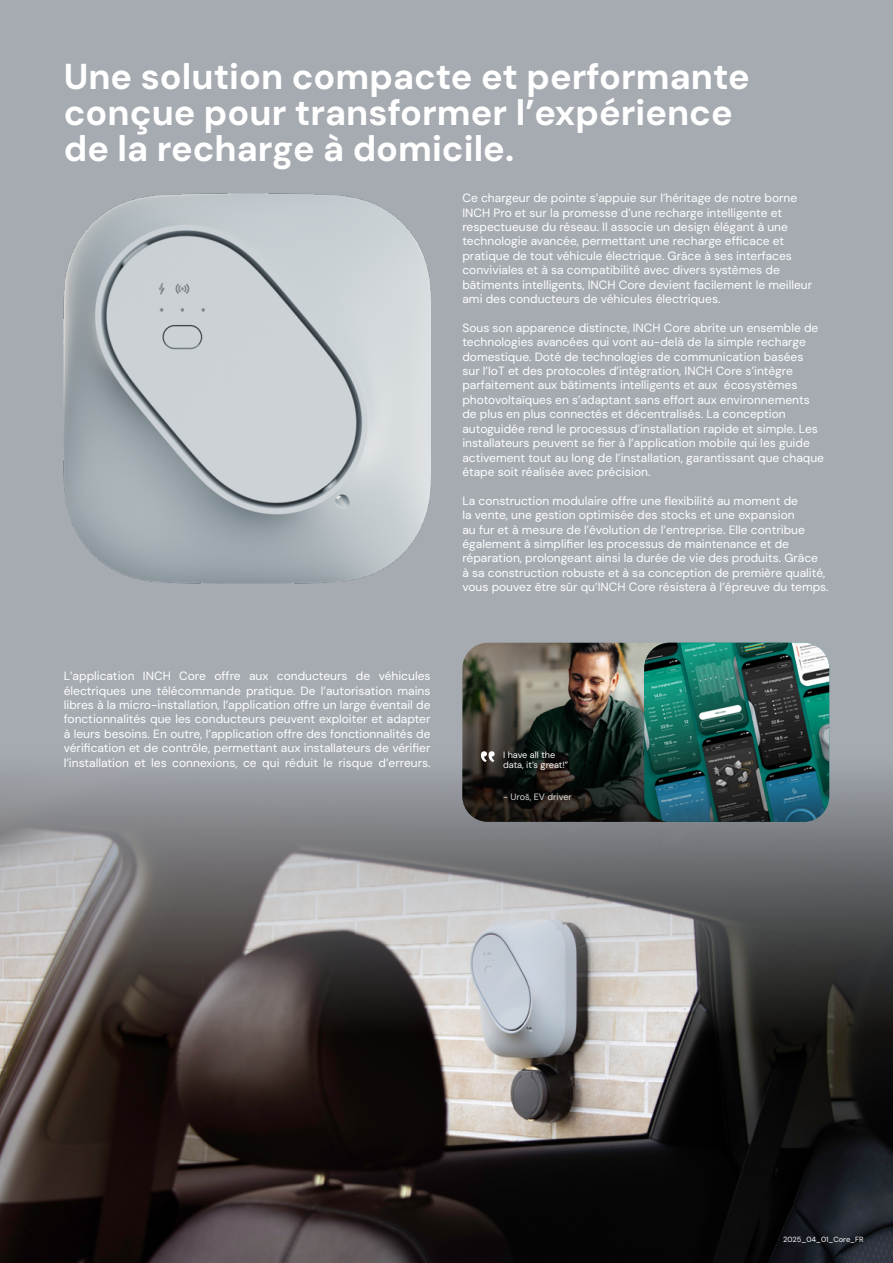
<style>
.page{position:relative;width:893px;height:1263px;background:#a6abb2}
.page>*{position:absolute;margin:0;border:0;box-sizing:border-box;transform-origin:0 0}
.t1{font:700 36px/36px "DM Sans";color:#fff}
.t2{font:12px/14.4px "DM Sans";color:#fff}
.t3{font:9.15px/10.5px "DM Sans";color:#fff}
.t4{font:7.5px "DM Sans";color:#fff}
.s1{font-style:inherit}
</style>
<div class="page">
<img style="left:462px;top:643px;width:291px;height:179px;border-radius:25px">
<img style="left:644px;top:643px;width:185px;height:102px">
<img style="left:0;top:745px;width:893px;height:518px">
<img style="left:64px;top:194px;width:367px;height:389px">
<h1 class="t1" style="left:64px;top:58px;width:687px">Une solution compacte et performante conçue pour transformer l’expérience de la recharge à domicile.</h1>
<p class="t2" style="left:64px;top:669px;width:368px;text-align:justify">L’application INCH Core offre aux conducteurs de véhicules électriques une télécommande pratique. De l’autorisation mains libres à la micro-installation, l’application offre un large éventail de fonctionnalités que les conducteurs peuvent exploiter et adapter à leurs besoins. En outre, l’application offre des fonctionnalités de vérification et de contrôle, permettant aux installateurs de vérifier l’installation et les connexions, ce qui réduit le risque d’erreurs.</p>
<p class="t2" style="left:462px;top:191px;width:351px">Ce chargeur de pointe s’appuie sur l’héritage de notre borne INCH Pro et sur la promesse d’une recharge intelligente et respectueuse du réseau. Il associe un design élégant à une technologie avancée, permettant une recharge efficace et pratique de tout véhicule électrique. Grâce à ses interfaces conviviales et à sa compatibilité avec divers systèmes de bâtiments intelligents, INCH Core devient facilement le meilleur ami des conducteurs de véhicules électriques.</p>
<p class="t2" style="left:462px;top:320px;width:363px">Sous son apparence distincte, INCH Core abrite un ensemble de technologies avancées qui vont au-delà de la simple recharge domestique. Doté de technologies de communication basées<br>sur l’IoT et des protocoles d’intégration, INCH Core s’intègre parfaitement aux bâtiments intelligents et aux écosystèmes photovoltaïques en s’adaptant sans effort aux environnements de plus en plus connectés et décentralisés. La conception autoguidée rend le processus d’installation rapide et simple. Les installateurs peuvent se fier à l’application mobile qui les guide activement tout au long de l’installation, garantissant que chaque étape soit réalisée avec précision.</p>
<p class="t2" style="left:462px;top:493px;width:368px">La construction modulaire offre une flexibilité au moment de<br>la vente, une gestion optimisée des stocks et une expansion<br>au fur et à mesure de l’évolution de l’entreprise. Elle contribue également à simplifier les processus de maintenance et de réparation, prolongeant ainsi la durée de vie des produits. Grâce<br>à sa construction robuste et à sa conception de première qualité, vous pouvez être sûr qu’INCH Core résistera à l’épreuve du temps.</p>
<p class="t3" style="left:503px;top:749px;width:67px">I have all the data, it’s great!”</p>
<p class="t3" style="left:503px;top:791px;width:70px">- Uroš, EV driver</p>
<p class="t4" style="left:783px;top:1234px;width:82px">202<span class="s1">5</span>_0<span class="s1">4</span>_<span class="s1">0</span>1_Core_FR</p>
</div>
